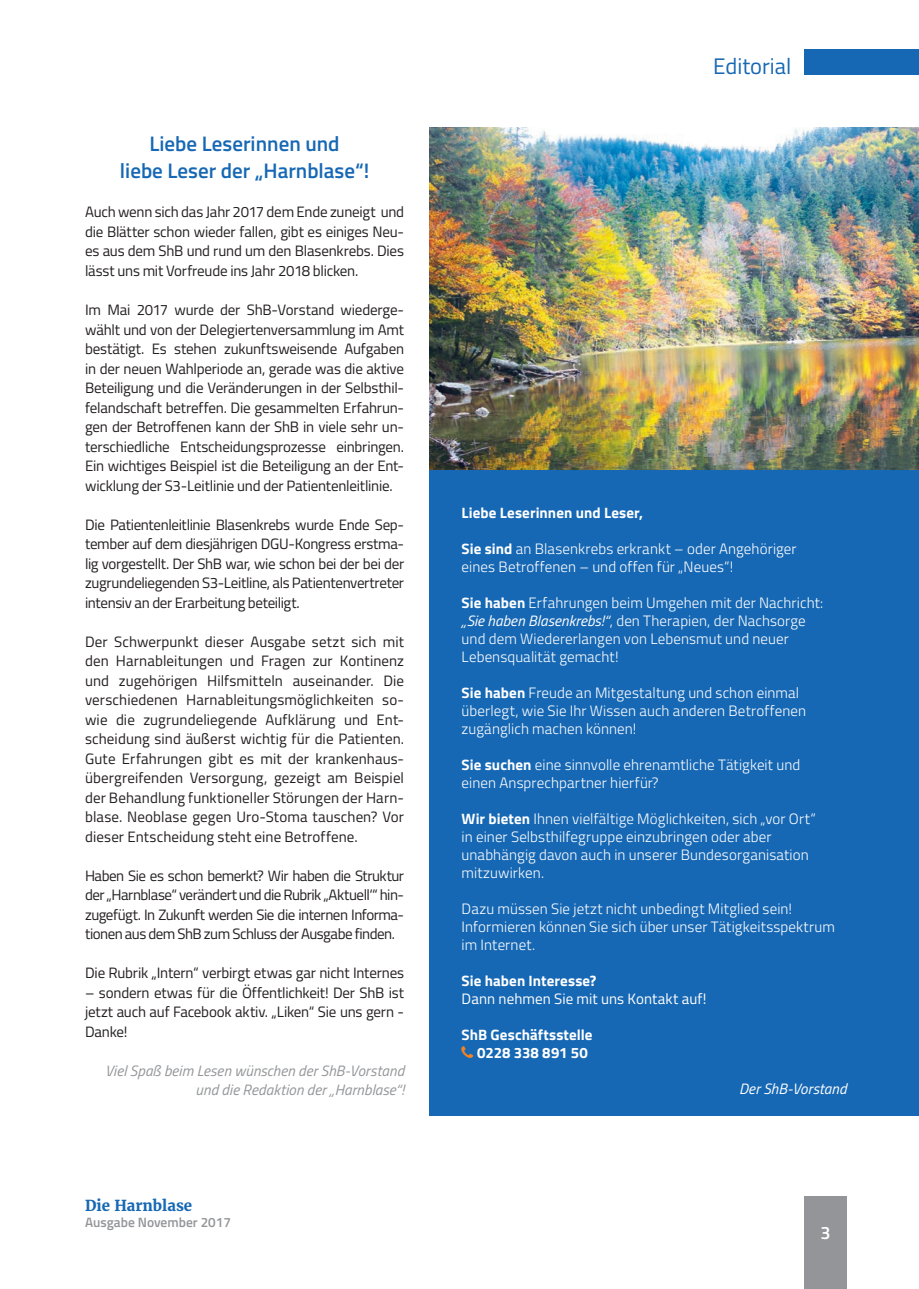
<style>
.page{position:relative;width:919px;height:1289px;background:#fff}
.page>*{position:absolute;margin:0;border:0;box-sizing:border-box;transform-origin:0 0}
.t1{font:22.5px "Titillium Web";color:#1768b4}
.t2{font:600 21px/27px "Titillium Web";color:#1768b4;text-align:center}
.t3{font:600 18px "Titillium Web";color:#fff}
.t4{font:15px/19.5px "Titillium Web";letter-spacing:-.015em;color:#231f20;text-align:justify}
.t5{font:300 15px/18px "Titillium Web";letter-spacing:.005em;color:#fff}
.t6{font:700 15px/18px "Titillium Web";letter-spacing:.005em;color:#fff}
.t7{font:italic 15px/19.5px "Titillium Web";letter-spacing:.005em;color:#939598;text-align:right}
.t8{font:15px "Titillium Web";letter-spacing:.005em;color:#fff}
.t9{font:italic 15px "Titillium Web";letter-spacing:.005em;color:#fff}
.t10{font:700 15px "Merriweather";color:#1768b4}
.t11{font:600 13.5px "Titillium Web";color:#939598}
.s1{font-weight:700}
.s2{font-weight:400;font-style:italic}
</style>
<div class="page">
<div style="left:804px;top:1196px;width:42px;height:92px;background:#939598"></div>
<div style="left:804px;top:49px;width:114px;height:25px;background:#1768b4"></div>
<div style="left:429px;top:469px;width:489px;height:646px;background:#1768b4"></div>
<img style="left:429px;top:128px;width:489px;height:341px">
<h2 class="t2" style="left:120px;top:129px;width:251px">Liebe Leserinnen und<br>liebe Leser der „Harnblase“!</h2>
<p class="t4" style="left:85px;top:202px;width:320px">Auch wenn sich das Jahr 2017 dem Ende zuneigt und die Blätter schon wieder fallen, gibt es einiges Neu&shy;es aus dem ShB und rund um den Blasenkrebs. Dies lässt uns mit Vorfreude ins Jahr 2018 blicken.</p>
<p class="t4" style="left:85px;top:299px;width:320px">Im Mai 2017 wurde der ShB-Vorstand wiederge&shy;wählt und von der Delegiertenversammlung im Amt bestätigt. Es stehen zukunftsweisende Aufgaben in der neuen Wahlperiode an, gerade was die aktive Beteiligung und die Veränderungen in der Selbsthil&shy;felandschaft betreffen. Die gesammelten Erfahrun&shy;gen der Betroffenen kann der ShB in viele sehr un&shy;terschiedliche Entscheidungsprozesse einbringen.<br>Ein wichtiges Beispiel ist die Beteiligung an der Ent&shy;wicklung der S3-Leitlinie und der Patientenleitlinie.</p>
<p class="t4" style="left:85px;top:514px;width:320px">Die Patientenleitlinie Blasenkrebs wurde Ende Sep&shy;tember auf dem diesjährigen DGU-Kongress erstma&shy;lig vorgestellt. Der ShB war, wie schon bei der bei der zugrundeliegenden S3-Leitline, als Patientenvertreter intensiv an der Erarbeitung beteiligt.</p>
<p class="t4" style="left:85px;top:631px;width:320px">Der Schwerpunkt dieser Ausgabe setzt sich mit den Harnableitungen und Fragen zur Kontinenz und zugehörigen Hilfsmitteln auseinander. Die verschiedenen Harnableitungsmöglichkeiten so&shy;wie die zugrundeliegende Aufklärung und Ent&shy;scheidung sind äußerst wichtig für die Patienten.<br>Gute Erfahrungen gibt es mit der krankenhaus&shy;übergreifenden Versorgung, gezeigt am Beispiel der Behandlung funktioneller Störungen der Harn&shy;blase. Neoblase gegen Uro-Stoma tauschen? Vor dieser Entscheidung steht eine Betroffene.</p>
<p class="t4" style="left:85px;top:865px;width:320px">Haben Sie es schon bemerkt? Wir haben die Struktur der „Harnblase“ verändert und die Rubrik „Aktuell‘“ hin&shy;zugefügt. In Zukunft werden Sie die internen Informa&shy;tionen aus dem ShB zum Schluss der Ausgabe finden.</p>
<p class="t4" style="left:85px;top:962px;width:320px">Die Rubrik „Intern“ verbirgt etwas gar nicht Internes</p>
<p class="t4" style="left:85px;top:982px;width:320px">– sondern etwas für die Öffentlichkeit! Der ShB ist jetzt auch auf Facebook aktiv. „Liken“ Sie uns gern - Danke!</p>
<p class="t7" style="left:105px;top:1060px;width:300px">Viel Spaß beim Lesen wünschen der ShB-Vorstand und die Redaktion der „Harnblase“!</p>
<p class="t10" style="left:85px;top:1195px;width:109px">Die Harnblase</p>
<p class="t11" style="left:85px;top:1212px;width:147px">Ausgabe November 2017</p>
<h1 class="t1" style="left:713px;top:50px;width:80px">Editorial</h1>
<p class="t6" style="left:461px;top:503px;width:183px">Liebe Leserinnen und Leser,</p>
<p class="t5" style="left:461px;top:539px;width:336px"><span class="s1">Sie sind</span> an Blasenkrebs erkrankt – oder Angehöriger eines Betroffenen – und offen für „Neues“!</p>
<p class="t5" style="left:461px;top:593px;width:363px"><span class="s1">Sie haben</span> Erfahrungen beim Umgehen mit der Nachricht: <span class="s2">„Sie haben Blasenkrebs!“</span>, den Therapien, der Nachsorge und dem Wiedererlangen von Lebensmut und neuer Lebensqualität gemacht!</p>
<p class="t5" style="left:461px;top:683px;width:346px"><span class="s1">Sie haben</span> Freude an Mitgestaltung und schon einmal überlegt, wie Sie Ihr Wissen auch anderen Betroffenen zugänglich machen können!</p>
<p class="t5" style="left:461px;top:755px;width:340px"><span class="s1">Sie suchen</span> eine sinnvolle ehrenamtliche Tätigkeit und einen Ansprechpartner hierfür?</p>
<p class="t5" style="left:461px;top:809px;width:355px"><span class="s1">Wir bieten</span> Ihnen vielfältige Möglichkeiten, sich „vor Ort“ in einer Selbsthilfegruppe einzubringen oder aber unabhängig davon auch in unserer Bundesorganisation mitzuwirken.</p>
<p class="t5" style="left:461px;top:899px;width:375px">Dazu müssen Sie jetzt nicht unbedingt Mitglied sein!<br>Informieren können Sie sich über unser Tätigkeitsspektrum im Internet.</p>
<p class="t6" style="left:461px;top:971px;width:136px">Sie haben Interesse?</p>
<p class="t8" style="left:461px;top:988px;width:246px">Dann nehmen Sie mit uns Kontakt auf!</p>
<p class="t6" style="left:477px;top:1025px;width:117px;text-indent:-16px">ShB Geschäftsstelle<br>0228 338 891 50</p>
<p class="t9" style="left:739px;top:1078px;width:109px">Der ShB-Vorstand</p>
<p class="t3" style="left:820px;top:1219px;width:12px">3</p>
</div>
